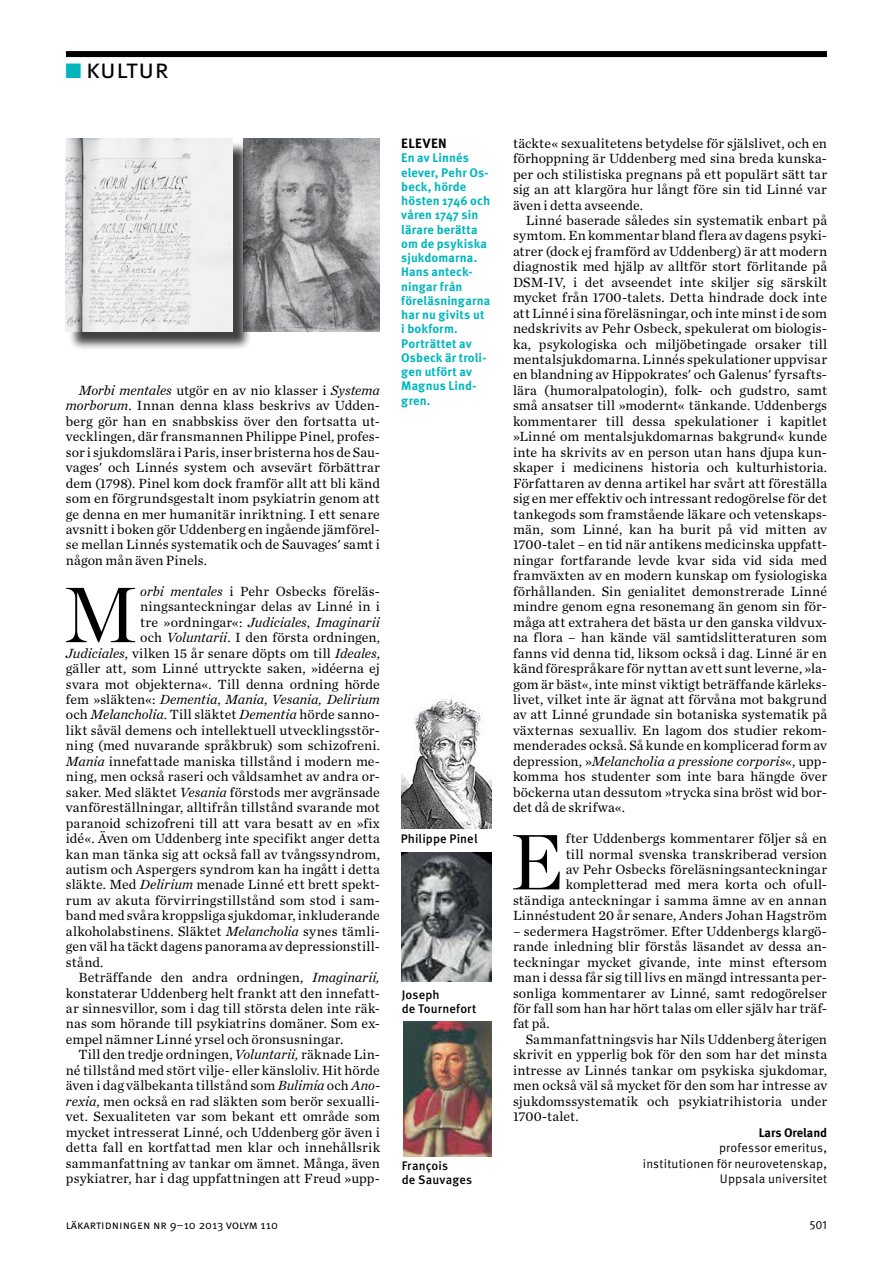
<style>
.page{position:relative;width:893px;height:1263px;background:#fff}
.page>*{position:absolute;margin:0;border:0;box-sizing:border-box;transform-origin:0 0}
.t1{font:77.85px "Chronicle Display";color:#000}
.t2{font:27px "Meta OT Norm";color:#000}
.t3{font:13.95px/15.5px "Chronicle Text G1";letter-spacing:.01em;color:#000;text-align:justify}
.t4{font:italic 13.95px "Chronicle Text G1";letter-spacing:-.005em;color:#000}
.t5{font:700 13.5px "Meta OT";letter-spacing:.03em;color:#000}
.t6{font:700 12.45px/14.2px "Meta OT";letter-spacing:.01em;color:#00b6bd}
.t7{font:12.45px/15.5px "Meta OT Norm";letter-spacing:.01em;color:#000;text-align:right}
.t8{font:500 12.45px/14.2px "Meta OT";letter-spacing:.01em;color:#000}
.t9{font:700 12.45px "Meta OT";color:#000}
.t10{font:12px "Meta OT Norm";color:#000}
.s1{color:#00b6bd}
.s2{font-size:21px;color:#00b6bd}
.s3{font-style:italic}
.s4{font-style:normal}
</style>
<div class="page">
<div style="left:66px;top:51px;width:761px;height:6px;background:#000"></div>
<img style="left:244px;top:139px;width:136px;height:193px">
<div style="left:68px;top:141px;width:184px;height:209px;background:#000;opacity:.75"></div>
<img style="left:65px;top:139px;width:168px;height:193px">
<img style="left:401px;top:698px;width:91px;height:131px">
<img style="left:402px;top:853px;width:90px;height:129px">
<img style="left:403px;top:1021px;width:89px;height:135px">
<h2 class="t2" style="left:65px;top:53px;width:105px"><span class="s1">■</span><span class="s2">■</span> kultur</h2>
<p class="t3" style="left:66px;top:382px;width:316px;text-indent:13px"><span class="s3">Morbi mentales</span> utgör en av nio klasser i <span class="s3">Systema morborum</span>. Innan denna klass beskrivs av Udden&shy;berg gör han en snabbskiss över den fortsatta ut&shy;vecklingen, där fransmannen Philippe Pinel, profes&shy;sor i sjukdomslära i Paris, inser bristerna hos de Sau&shy;vages' och Linnés system och avsevärt förbättrar dem (1798). Pinel kom dock framför allt att bli känd som en förgrundsgestalt inom psykiatrin genom att ge denna en mer humanitär inriktning. I ett senare avsnitt i boken gör Uddenberg en ingående jämförel&shy;se mellan Linnés systematik och de Sauvages' samt i någon mån även Pinels.</p>
<h1 class="t1" style="left:63px;top:555px;width:76px">M</h1>
<p class="t3" style="left:140px;top:583px;width:241px"><span class="s3">orbi mentales</span> i Pehr Osbecks föreläs-</p>
<p class="t3" style="left:140px;top:598px;width:241px">ningsanteckningar delas av Linné in i</p>
<p class="t4" style="left:140px;top:611px;width:241px"><span class="s4">tre »ordningar«:</span> Judiciales<span class="s4">,</span> Imaginarii</p>
<p class="t3" style="left:140px;top:629px;width:241px">och <span class="s3">Voluntarii</span>. I den första ordningen,</p>
<p class="t3" style="left:66px;top:644px;width:316px"><span class="s3">Judiciales</span>, vilken 15 år senare döpts om till <span class="s3">Ideales</span>,</p>
<p class="t3" style="left:66px;top:660px;width:316px">gäller att, som Linné uttryckte saken, »idéerna ej</p>
<p class="t3" style="left:66px;top:675px;width:316px">svara mot objekterna«. Till denna ordning hörde</p>
<p class="t4" style="left:66px;top:689px;width:316px"><span class="s4">fem »släkten«:</span> Dementia<span class="s4">,</span> Mania<span class="s4">,</span> Vesania, Delirium</p>
<p class="t3" style="left:66px;top:706px;width:316px">och <span class="s3">Melancholia</span>. Till släktet <span class="s3">Dementia</span> hörde sanno-</p>
<p class="t3" style="left:66px;top:722px;width:316px">likt såväl demens och intellektuell utvecklingsstör-</p>
<p class="t3" style="left:66px;top:737px;width:316px">ning (med nuvarande språkbruk) som schizofreni.</p>
<p class="t3" style="left:66px;top:753px;width:316px"><span class="s3">Mania</span> innefattade maniska tillstånd i modern me-</p>
<p class="t3" style="left:66px;top:768px;width:316px">ning, men också raseri och våldsamhet av andra or-</p>
<p class="t3" style="left:66px;top:783px;width:316px">saker. Med släktet <span class="s3">Vesania</span> förstods mer avgränsade</p>
<p class="t3" style="left:66px;top:799px;width:315px">vanföreställningar, alltifrån tillstånd svarande mot</p>
<p class="t3" style="left:66px;top:814px;width:315px">paranoid schizofreni till att vara besatt av en »fix</p>
<p class="t3" style="left:66px;top:830px;width:316px">idé«. Även om Uddenberg inte specifikt anger detta</p>
<p class="t3" style="left:66px;top:845px;width:316px">kan man tänka sig att också fall av tvångssyndrom,</p>
<p class="t3" style="left:66px;top:861px;width:316px">autism och Aspergers syndrom kan ha ingått i detta</p>
<p class="t3" style="left:66px;top:876px;width:316px">släkte. Med <span class="s3">Delirium</span> menade Linné ett brett spekt-</p>
<p class="t3" style="left:66px;top:892px;width:316px">rum av akuta förvirringstillstånd som stod i sam-</p>
<p class="t3" style="left:66px;top:907px;width:316px">band med svåra kroppsliga sjukdomar, inkluderande</p>
<p class="t3" style="left:66px;top:922px;width:316px">alkoholabstinens. Släktet <span class="s3">Melancholia</span> synes tämli-</p>
<p class="t3" style="left:66px;top:938px;width:316px">gen väl ha täckt dagens panorama av depressionstill-</p>
<p class="t3" style="left:66px;top:953px;width:39px">stånd.</p>
<p class="t3" style="left:79px;top:969px;width:303px">Beträffande den andra ordningen, <span class="s3">Imaginarii,</span></p>
<p class="t3" style="left:66px;top:984px;width:316px">konstaterar Uddenberg helt frankt att den innefatt-</p>
<p class="t3" style="left:66px;top:1000px;width:316px">ar sinnesvillor, som i dag till största delen inte räk-</p>
<p class="t3" style="left:66px;top:1015px;width:316px">nas som hörande till psykiatrins domäner. Som ex-</p>
<p class="t3" style="left:66px;top:1031px;width:279px">empel nämner Linné yrsel och öronsusningar.</p>
<p class="t3" style="left:79px;top:1046px;width:303px">Till den tredje ordningen, <span class="s3">Voluntarii,</span> räknade Lin-</p>
<p class="t3" style="left:66px;top:1062px;width:316px">né tillstånd med stört vilje- eller känsloliv. Hit hörde</p>
<p class="t3" style="left:66px;top:1077px;width:316px">även i dag välbekanta tillstånd som <span class="s3">Bulimia</span> och <span class="s3">Ano-</span></p>
<p class="t3" style="left:66px;top:1092px;width:316px"><span class="s3">rexia</span>, men också en rad släkten som berör sexualli-</p>
<p class="t3" style="left:66px;top:1108px;width:316px">vet. Sexualiteten var som bekant ett område som</p>
<p class="t3" style="left:66px;top:1123px;width:316px">mycket intresserat Linné, och Uddenberg gör även i</p>
<p class="t3" style="left:66px;top:1139px;width:316px">detta fall en kortfattad men klar och innehållsrik</p>
<p class="t3" style="left:66px;top:1154px;width:316px">sammanfattning av tankar om ämnet. Många, även</p>
<p class="t3" style="left:66px;top:1170px;width:316px">psykiatrer, har i dag uppfattningen att Freud »upp-</p>
<p class="t5" style="left:401px;top:135px;width:47px">ELEVEN</p>
<p class="t6" style="left:401px;top:151px;width:91px">En av Linnés elever, Pehr Os&shy;beck, hörde hösten 1746 och våren 1747 sin lärare berätta om de psykiska sjukdomarna.<br>Hans anteck&shy;ningar från föreläsningarna har nu givits ut i bokform.<br>Porträttet av<br>Osbeck är troli&shy;gen utfört av<br>Magnus Lind&shy;gren.</p>
<p class="t8" style="left:401px;top:831px;width:78px">Philippe Pinel</p>
<p class="t8" style="left:402px;top:987px;width:76px">Joseph<br>de Tournefort</p>
<p class="t8" style="left:402px;top:1159px;width:72px">François<br>de Sauvages</p>
<p class="t3" style="left:513px;top:135px;width:316px">täckte« sexualitetens betydelse för själslivet, och en förhoppning är Uddenberg med sina breda kunska&shy;per och stilistiska pregnans på ett populärt sätt tar sig an att klargöra hur långt före sin tid Linné var även i detta avseende.</p>
<p class="t3" style="left:513px;top:212px;width:316px;text-indent:13px">Linné baserade således sin systematik enbart på symtom. En kommentar bland flera av dagens psyki&shy;atrer (dock ej framförd av Uddenberg) är att modern diagnostik med hjälp av alltför stort förlitande på DSM-IV, i det avseendet inte skiljer sig särskilt mycket från 1700-talets. Detta hindrade dock inte att Linné i sina föreläsningar, och inte minst i de som nedskrivits av Pehr Osbeck, spekulerat om biologis&shy;ka, psykologiska och miljöbetingade orsaker till mentalsjukdomarna. Linnés spekulationer uppvisar en blandning av Hippokrates' och Galenus' fyrsafts&shy;lära (humoralpatologin), folk- och gudstro, samt små ansatser till »modernt« tänkande. Uddenbergs kommentarer till dessa spekulationer i kapitlet »Linné om mentalsjukdomarnas bakgrund« kunde inte ha skrivits av en person utan hans djupa kun&shy;skaper i medicinens historia och kulturhistoria.<br>Författaren av denna artikel har svårt att föreställa sig en mer effektiv och intressant redogörelse för det tankegods som framstående läkare och vetenskaps&shy;män, som Linné, kan ha burit på vid mitten av 1700-talet – en tid när antikens medicinska uppfatt&shy;ningar fortfarande levde kvar sida vid sida med framväxten av en modern kunskap om fysiologiska förhållanden. Sin genialitet demonstrerade Linné mindre genom egna resonemang än genom sin för&shy;måga att extrahera det bästa ur den ganska vildvux&shy;na flora – han kände väl samtidslitteraturen som fanns vid denna tid, liksom också i dag. Linné är en känd förespråkare för nyttan av ett sunt leverne, »la&shy;gom är bäst«, inte minst viktigt beträffande kärleks&shy;livet, vilket inte är ägnat att förvåna mot bakgrund av att Linné grundade sin botaniska systematik på växternas sexualliv. En lagom dos studier rekom&shy;menderades också. Så kunde en komplicerad form av depression, »<span class="s3">Melancholia a pressione corporis</span>«, upp&shy;komma hos studenter som inte bara hängde över böckerna utan dessutom »trycka sina bröst wid bor&shy;det då de skrifwa«.</p>
<h1 class="t1" style="left:510px;top:802px;width:55px">E</h1>
<p class="t3" style="left:513px;top:830px;width:316px;text-align:right">fter Uddenbergs kommentarer följer så en<br>till normal svenska transkriberad version<br>av Pehr Osbecks föreläsningsanteckningar kompletterad med mera korta och ofull&shy;ständiga anteckningar i samma ämne av en annan Linnéstudent 20 år senare, Anders Johan Hagström</p>
<p class="t3" style="left:513px;top:923px;width:316px">– sedermera Hagströmer. Efter Uddenbergs klargö&shy;rande inledning blir förstås läsandet av dessa an&shy;teckningar mycket givande, inte minst eftersom man i dessa får sig till livs en mängd intressanta per&shy;sonliga kommentarer av Linné, samt redogörelser för fall som han har hört talas om eller själv har träf&shy;fat på.</p>
<p class="t3" style="left:513px;top:1031px;width:316px;text-indent:13px">Sammanfattningsvis har Nils Uddenberg återigen skrivit en ypperlig bok för den som har det minsta intresse av Linnés tankar om psykiska sjukdomar, men också väl så mycket för den som har intresse av sjukdomssystematik och psykiatrihistoria under 1700-talet.</p>
<p class="t9" style="left:759px;top:1124px;width:70px">Lars Oreland</p>
<p class="t7" style="left:643px;top:1140px;width:186px">professor emeritus,<br>institutionen för neurovetenskap,<br>Uppsala universitet</p>
<p class="t10" style="left:66px;top:1217px;width:214px">läkartidningen nr 9–10 2013 volym 110</p>
<p class="t10" style="left:810px;top:1218px;width:19px">501</p>
</div>
